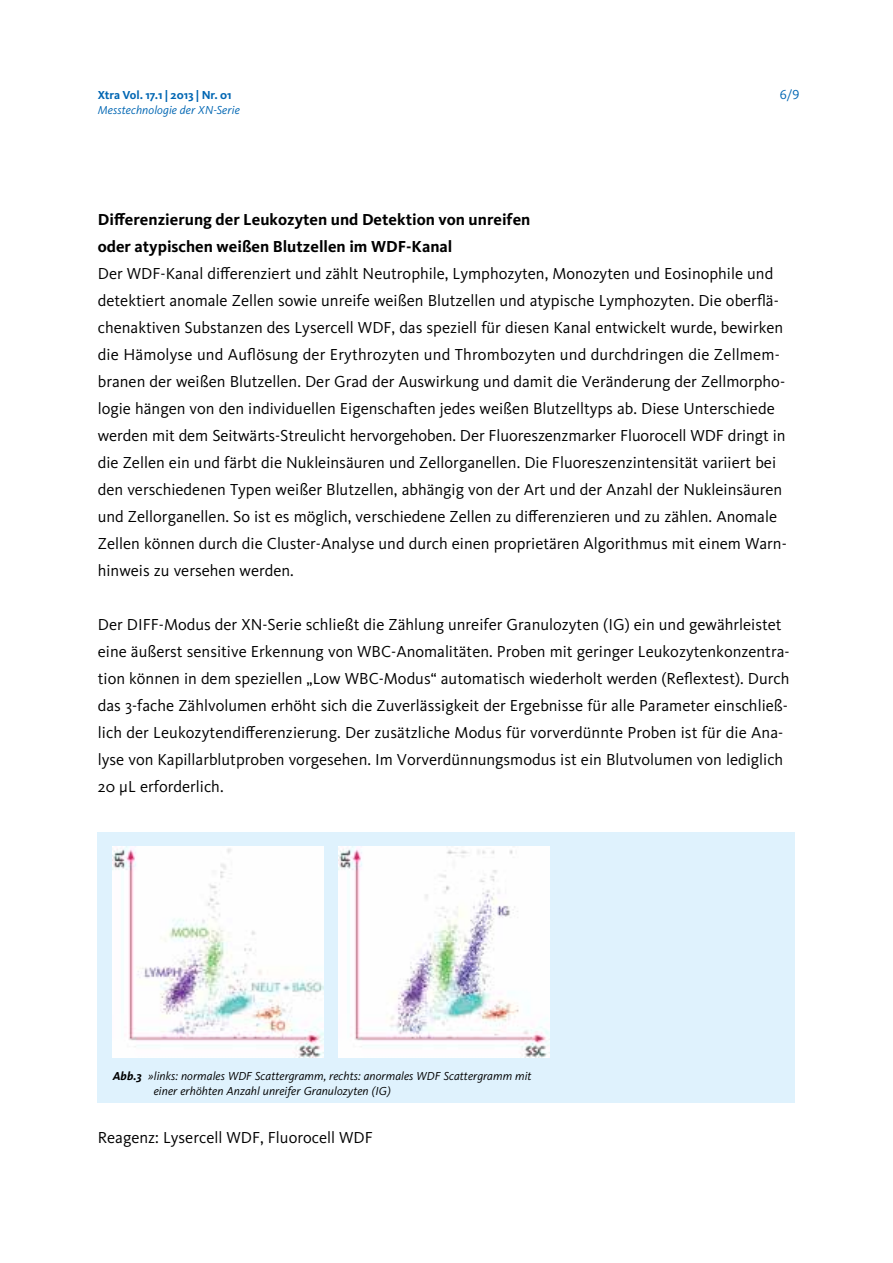
<style>
.page{position:relative;width:893px;height:1263px;background:#fff}
.page>*{position:absolute;margin:0;border:0;box-sizing:border-box;transform-origin:0 0}
.t1{font:16.5px/27px "Kievit Pro";color:#000}
.t2{font:700 16.5px/27px "Kievit Pro";color:#000}
.t3{font:13.5px "Kievit Pro";color:#0066b3}
.t4{font:italic 12px/15px "Kievit Pro";letter-spacing:.005em;color:#000}
.t5{font:italic 12px "Kievit Pro";letter-spacing:.01em;color:#0066b3}
.t6{font:700 12px "Kievit Pro";color:#0066b3}
.s1{font-weight:700}
</style>
<div class="page">
<div style="left:98px;top:832px;width:697px;height:270px;background:#dff2fd"></div>
<img style="left:113px;top:846px;width:211px;height:211px">
<img style="left:339px;top:846px;width:211px;height:211px">
<p class="t6" style="left:98px;top:87px;width:135px">Xtra Vol. 17.1 | 2013 | Nr. 01</p>
<p class="t5" style="left:98px;top:102px;width:144px">Messtechnologie der XN-Serie</p>
<p class="t3" style="left:780px;top:86px;width:21px">6/9</p>
<p class="t2" style="left:98px;top:206px;width:434px">Differenzierung der Leukozyten und Detektion von unreifen oder atypischen weißen Blutzellen im WDF-Kanal</p>
<p class="t1" style="left:98px;top:260px;width:690px">Der WDF-Kanal differenziert und zählt Neutrophile, Lymphozyten, Monozyten und Eosinophile und detektiert anomale Zellen sowie unreife weißen Blutzellen und atypische Lymphozyten. Die oberflä&shy;chenaktiven Substanzen des Lysercell WDF, das speziell für diesen Kanal entwickelt wurde, bewirken die Hämolyse und Auflösung der Erythrozyten und Thrombozyten und durchdringen die Zellmem&shy;branen der weißen Blutzellen. Der Grad der Auswirkung und damit die Veränderung der Zellmorpho&shy;logie hängen von den individuellen Eigenschaften jedes weißen Blutzelltyps ab. Diese Unterschiede werden mit dem Seitwärts-Streulicht hervorgehoben. Der Fluoreszenzmarker Fluorocell WDF dringt in die Zellen ein und färbt die Nukleinsäuren und Zellorganellen. Die Fluoreszenzintensität variiert bei den verschiedenen Typen weißer Blutzellen, abhängig von der Art und der Anzahl der Nukleinsäuren und Zellorganellen. So ist es möglich, verschiedene Zellen zu differenzieren und zu zählen. Anomale Zellen können durch die Cluster-Analyse und durch einen proprietären Algorithmus mit einem Warn&shy;hinweis zu versehen werden.</p>
<p class="t1" style="left:98px;top:611px;width:693px">Der DIFF-Modus der XN-Serie schließt die Zählung unreifer Granulozyten (IG) ein und gewährleistet eine äußerst sensitive Erkennung von WBC-Anomalitäten. Proben mit geringer Leukozytenkonzentra&shy;tion können in dem speziellen „Low WBC-Modus“ automatisch wiederholt werden (Reflextest). Durch das 3-fache Zählvolumen erhöht sich die Zuverlässigkeit der Ergebnisse für alle Parameter einschließ&shy;lich der Leukozytendifferenzierung. Der zusätzliche Modus für vorverdünnte Proben ist für die Ana&shy;lyse von Kapillarblutproben vorgesehen. Im Vorverdünnungsmodus ist ein Blutvolumen von lediglich 20 µL erforderlich.</p>
<p class="t4" style="left:154px;top:1068px;width:379px;text-indent:-41px"><span class="s1">Abb.3</span> »links: normales WDF Scattergramm, rechts: anormales WDF Scattergramm mit einer erhöhten Anzahl unreifer Granulozyten (IG)</p>
<p class="t1" style="left:98px;top:1124px;width:277px">Reagenz: Lysercell WDF, Fluorocell WDF</p>
</div>
